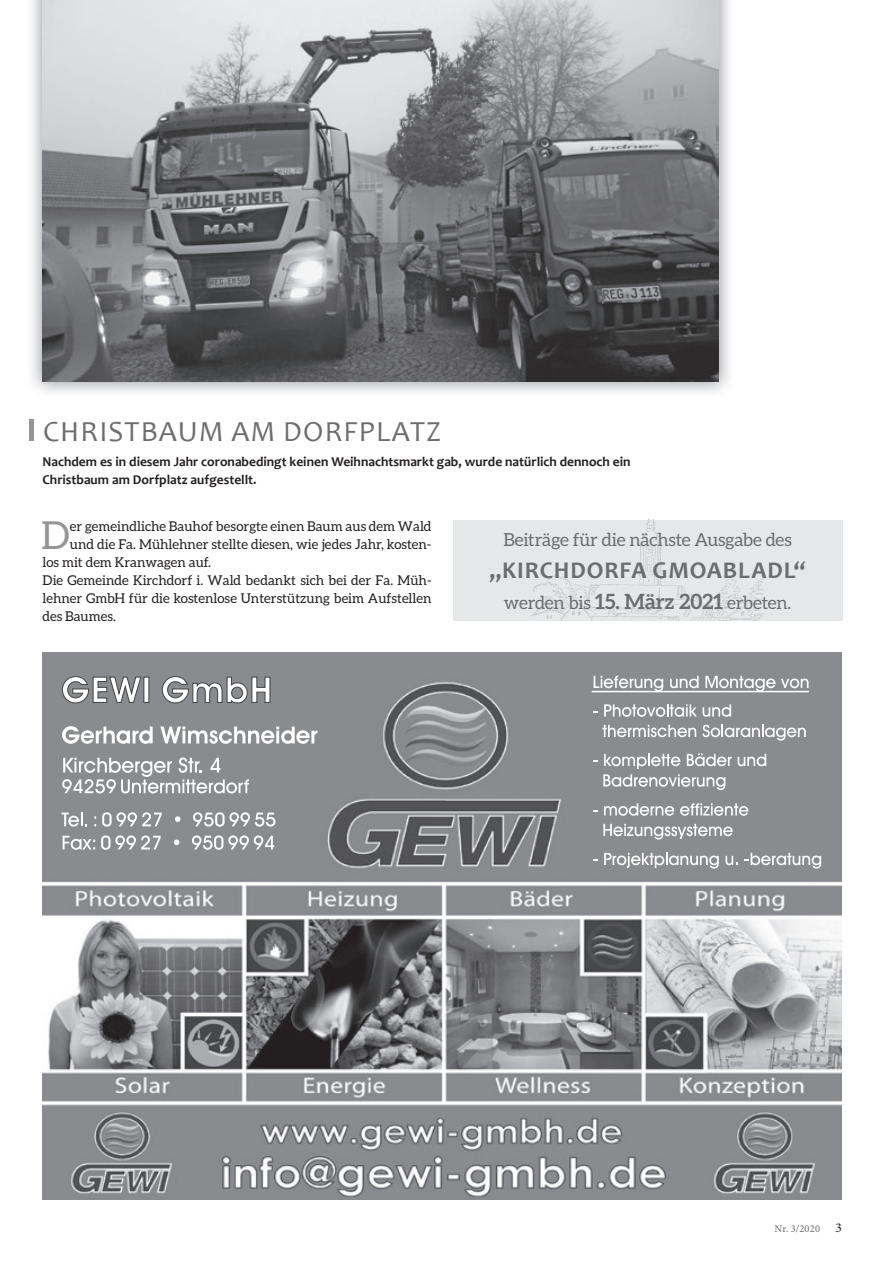
<style>
.page{position:relative;width:893px;height:1263px;background:#fff}
.page>*{position:absolute;margin:0;border:0;box-sizing:border-box;transform-origin:0 0}
.t1{font:38.55px "Aleo";color:#939598}
.t2{font:29.25px "Candara";letter-spacing:.04em;color:#6c6d70}
.t3{font:700 24px "Candara";letter-spacing:.035em;color:#6c6d70}
.t4{font:18px "Aleo";letter-spacing:-.01em;color:#6c6d70}
.t5{font:13.5px "Aleo";color:#231f20}
.t6{font:700 13.5px/18px "Candara";color:#231f20}
.t7{font:10.5px "Minion Pro";letter-spacing:.02em;color:#6c6d70}
.s1{font-weight:700;font-size:21px}
.s2{font-size:13.5px;color:#231f20}
</style>
<div class="page">
<hr style="left:30px;top:420px;width:4px;height:21px;background:#939598">
<img style="left:32px;top:0;width:698px;height:393px">
<img style="left:43px;top:0;width:676px;height:382px">
<img style="left:43px;top:653px;width:799px;height:546px">
<svg style="left:594px;top:676px;width:69px;height:15px"></svg>
<svg style="left:670px;top:676px;width:29px;height:12px"></svg>
<svg style="left:705px;top:676px;width:104px;height:15px"></svg>
<svg style="left:62px;top:726px;width:91px;height:18px"></svg>
<svg style="left:160px;top:726px;width:157px;height:18px"></svg>
<div style="left:144px;top:677px;width:5px;height:25px;background:#fff"></div>
<svg style="left:61px;top:675px;width:81px;height:29px"></svg>
<div style="left:143px;top:677px;width:6px;height:26px;border:1px solid #464748"></div>
<svg style="left:161px;top:675px;width:110px;height:29px"></svg>
<svg style="left:62px;top:813px;width:25px;height:14px"></svg>
<svg style="left:94px;top:816px;width:2px;height:10px"></svg>
<svg style="left:102px;top:812px;width:60px;height:15px"></svg>
<svg style="left:175px;top:816px;width:5px;height:6px"></svg>
<svg style="left:193px;top:812px;width:82px;height:15px"></svg>
<svg style="left:63px;top:836px;width:32px;height:14px"></svg>
<svg style="left:101px;top:835px;width:60px;height:15px"></svg>
<svg style="left:174px;top:839px;width:5px;height:6px"></svg>
<svg style="left:192px;top:835px;width:82px;height:15px"></svg>
<svg style="left:604px;top:704px;width:93px;height:13px"></svg>
<svg style="left:703px;top:704px;width:28px;height:13px"></svg>
<svg style="left:603px;top:725px;width:93px;height:12px"></svg>
<svg style="left:702px;top:725px;width:104px;height:15px"></svg>
<svg style="left:738px;top:754px;width:28px;height:12px"></svg>
<svg style="left:603px;top:753px;width:129px;height:37px;background:#a4a6a8"></svg>
<svg style="left:604px;top:803px;width:70px;height:13px"></svg>
<svg style="left:680px;top:803px;width:68px;height:13px"></svg>
<svg style="left:603px;top:824px;width:130px;height:15px"></svg>
<svg style="left:604px;top:853px;width:115px;height:15px"></svg>
<svg style="left:725px;top:856px;width:12px;height:9px"></svg>
<svg style="left:745px;top:853px;width:76px;height:15px"></svg>
<hr style="left:592px;top:691px;width:217px;height:1px;background:#fff">
<svg style="left:62px;top:757px;width:187px;height:36px"></svg>
<div style="left:453px;top:520px;width:389px;height:100px;background:#e6e7e9"></div>
<img style="left:531px;top:520px;width:234px;height:100px">
<h2 class="t2" style="left:43px;top:414px;width:400px">CHRISTBAUM AM DORFPLATZ</h2>
<p class="t6" style="left:43px;top:452px;width:590px">Nachdem es in diesem Jahr coronabedingt keinen Weihnachtsmarkt gab, wurde natürlich dennoch ein<br>Christbaum am Dorfplatz aufgestellt.</p>
<h1 class="t1" style="left:41px;top:513px;width:30px">D</h1>
<p class="t5" style="left:70px;top:518px;width:363px">er gemeindliche Bauhof besorgte einen Baum aus dem Wald</p>
<p class="t5" style="left:70px;top:536px;width:363px">und die Fa. Mühlehner stellte diesen, wie jedes Jahr, kosten-</p>
<p class="t5" style="left:43px;top:554px;width:170px">los mit dem Kranwagen auf.</p>
<p class="t5" style="left:43px;top:572px;width:391px">Die Gemeinde Kirchdorf i. Wald bedankt sich bei der Fa. Müh-</p>
<p class="t5" style="left:43px;top:590px;width:390px">lehner GmbH für die kostenlose Unterstützung beim Aufstellen</p>
<p class="t5" style="left:43px;top:608px;width:75px">des Baumes.</p>
<h3 class="t4" style="left:503px;top:530px;width:290px">Beiträge für die nächste Ausgabe des</h3>
<h3 class="t3" style="left:489px;top:555px;width:318px">„KIRCHDORFA GMOABLADL“</h3>
<h3 class="t4" style="left:504px;top:593px;width:289px">werden bis <span class="s1">15. März 2021</span> erbeten.</h3>
<p class="t7" style="left:775px;top:1222px;width:69px">Nr. 3/2020 <span class="s2">3</span></p>
</div>
